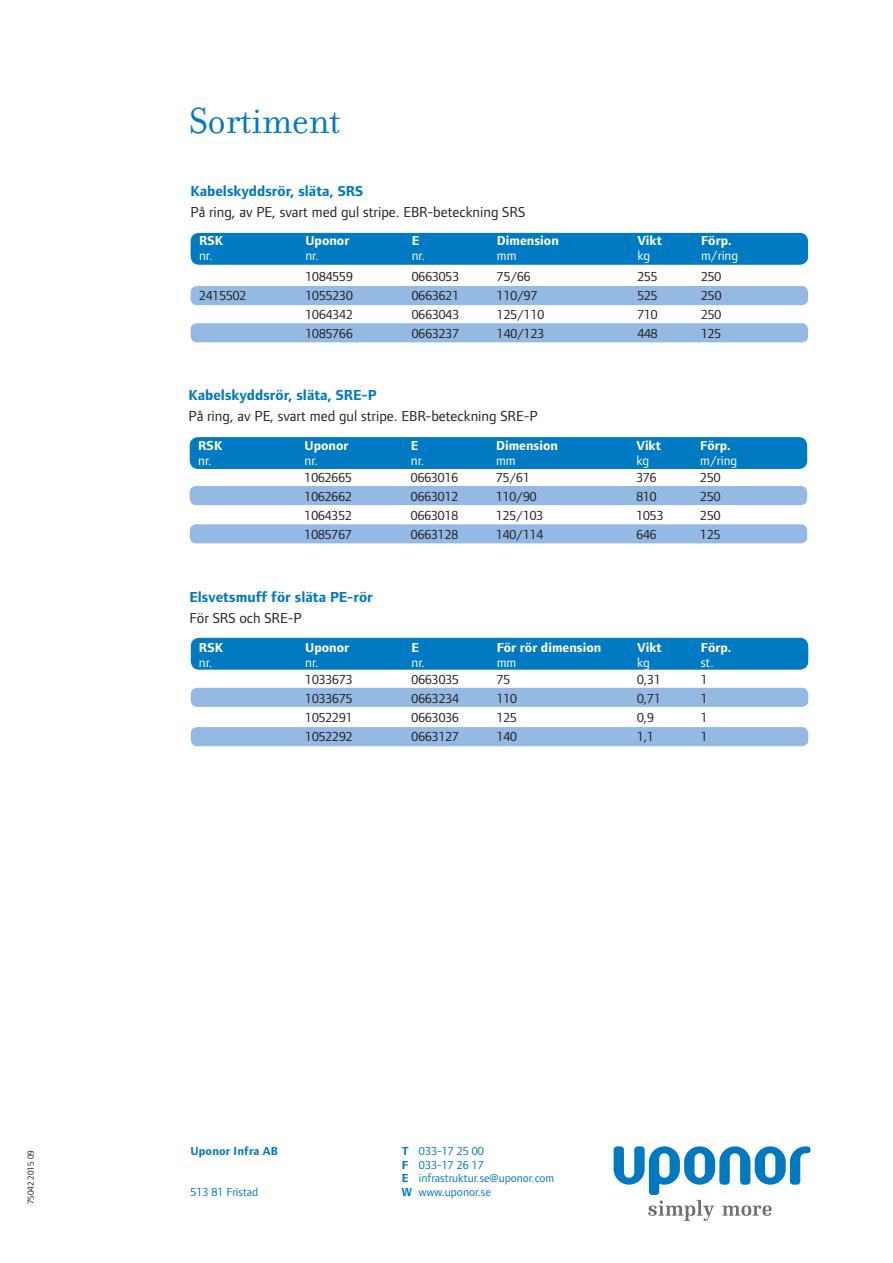
<style>
.page{position:relative;width:893px;height:1263px;background:#fff}
.page>*{position:absolute;margin:0;border:0;box-sizing:border-box;transform-origin:0 0}
.t1{font:39px "Filosofia OT";letter-spacing:-.01em;color:#007ac2}
.t2{font:15px "Foundry Form Sans";color:#231f20}
.t3{font:700 15px "Foundry Form Sans";color:#007ac2}
.t4{font:13.5px "Foundry Form Sans";color:#231f20}
.t5{font:700 13.5px "Foundry Form Sans";color:#fff}
.t6{font:13.5px "Foundry Form Sans";color:#fff}
.t7{font:12px/13.5px "Foundry Form Sans";color:#007ac2}
.t8{font:700 12px "Foundry Form Sans";letter-spacing:.015em;color:#007ac2}
.t9{font:9px "Foundry Form Sans";color:#231f20}
.s1{font-weight:700}
</style>
<div class="page">
<svg style="left:613px;top:1146px;width:197px;height:75px"></svg>
<div style="left:191px;top:286px;width:617px;height:19px;background:#94bae3;border-radius:6px"></div>
<div style="left:191px;top:323px;width:617px;height:19px;background:#94bae3;border-radius:6px"></div>
<div style="left:191px;top:233px;width:617px;height:32px;background:#007ac2;border-radius:9px"></div>
<div style="left:190px;top:486px;width:617px;height:19px;background:#94bae3;border-radius:6px"></div>
<div style="left:190px;top:524px;width:617px;height:19px;background:#94bae3;border-radius:6px"></div>
<div style="left:190px;top:437px;width:617px;height:32px;background:#007ac2;border-radius:9px"></div>
<div style="left:191px;top:688px;width:617px;height:19px;background:#94bae3;border-radius:6px"></div>
<div style="left:191px;top:727px;width:617px;height:19px;background:#94bae3;border-radius:6px"></div>
<div style="left:191px;top:638px;width:617px;height:32px;background:#007ac2;border-radius:9px"></div>
<h1 class="t1" style="left:189px;top:104px;width:153px">Sortiment</h1>
<p class="t3" style="left:190px;top:185px;width:174px">Kabelskyddsrör, släta, SRS</p>
<p class="t2" style="left:190px;top:206px;width:336px">På ring, av PE, svart med gul stripe. EBR-beteckning SRS</p>
<p class="t5" style="left:199px;top:236px;width:26px">RSK</p>
<p class="t6" style="left:199px;top:251px;width:15px">nr.</p>
<p class="t5" style="left:305px;top:236px;width:45px">Uponor</p>
<p class="t6" style="left:305px;top:251px;width:15px">nr.</p>
<p class="t5" style="left:412px;top:236px;width:9px">E</p>
<p class="t6" style="left:412px;top:251px;width:15px">nr.</p>
<p class="t5" style="left:497px;top:236px;width:63px">Dimension</p>
<p class="t6" style="left:497px;top:251px;width:21px">mm</p>
<p class="t5" style="left:637px;top:236px;width:26px">Vikt</p>
<p class="t6" style="left:637px;top:251px;width:14px">kg</p>
<p class="t5" style="left:701px;top:236px;width:32px">Förp.</p>
<p class="t6" style="left:701px;top:251px;width:39px">m/ring</p>
<p class="t4" style="left:305px;top:271px;width:49px">1084559</p>
<p class="t4" style="left:412px;top:271px;width:49px">0663053</p>
<p class="t4" style="left:497px;top:271px;width:35px">75/66</p>
<p class="t4" style="left:637px;top:271px;width:22px">255</p>
<p class="t4" style="left:701px;top:271px;width:22px">250</p>
<p class="t4" style="left:199px;top:290px;width:49px">2415502</p>
<p class="t4" style="left:305px;top:290px;width:49px">1055230</p>
<p class="t4" style="left:412px;top:290px;width:49px">0663621</p>
<p class="t4" style="left:497px;top:290px;width:42px">110/97</p>
<p class="t4" style="left:637px;top:290px;width:22px">525</p>
<p class="t4" style="left:701px;top:290px;width:22px">250</p>
<p class="t4" style="left:305px;top:309px;width:49px">1064342</p>
<p class="t4" style="left:412px;top:309px;width:49px">0663043</p>
<p class="t4" style="left:497px;top:309px;width:49px">125/110</p>
<p class="t4" style="left:637px;top:309px;width:22px">710</p>
<p class="t4" style="left:701px;top:309px;width:22px">250</p>
<p class="t4" style="left:305px;top:329px;width:49px">1085766</p>
<p class="t4" style="left:412px;top:329px;width:49px">0663237</p>
<p class="t4" style="left:497px;top:329px;width:49px">140/123</p>
<p class="t4" style="left:637px;top:329px;width:22px">448</p>
<p class="t4" style="left:701px;top:329px;width:22px">125</p>
<p class="t3" style="left:188px;top:390px;width:189px">Kabelskyddsrör, släta, SRE-P</p>
<p class="t2" style="left:188px;top:411px;width:351px">På ring, av PE, svart med gul stripe. EBR-beteckning SRE-P</p>
<p class="t5" style="left:198px;top:440px;width:26px">RSK</p>
<p class="t6" style="left:198px;top:455px;width:15px">nr.</p>
<p class="t5" style="left:496px;top:440px;width:63px">Dimension</p>
<p class="t6" style="left:496px;top:455px;width:21px">mm</p>
<p class="t5" style="left:304px;top:440px;width:45px">Uponor</p>
<p class="t6" style="left:304px;top:455px;width:15px">nr.</p>
<p class="t5" style="left:411px;top:440px;width:9px">E</p>
<p class="t6" style="left:411px;top:455px;width:15px">nr.</p>
<p class="t5" style="left:636px;top:440px;width:26px">Vikt</p>
<p class="t6" style="left:636px;top:455px;width:14px">kg</p>
<p class="t5" style="left:700px;top:440px;width:32px">Förp.</p>
<p class="t6" style="left:700px;top:455px;width:39px">m/ring</p>
<p class="t4" style="left:304px;top:472px;width:49px">1062665</p>
<p class="t4" style="left:411px;top:472px;width:49px">0663016</p>
<p class="t4" style="left:496px;top:472px;width:35px">75/61</p>
<p class="t4" style="left:636px;top:472px;width:22px">376</p>
<p class="t4" style="left:700px;top:472px;width:22px">250</p>
<p class="t4" style="left:304px;top:491px;width:49px">1062662</p>
<p class="t4" style="left:411px;top:491px;width:49px">0663012</p>
<p class="t4" style="left:496px;top:491px;width:42px">110/90</p>
<p class="t4" style="left:636px;top:491px;width:22px">810</p>
<p class="t4" style="left:700px;top:491px;width:22px">250</p>
<p class="t4" style="left:304px;top:510px;width:49px">1064352</p>
<p class="t4" style="left:411px;top:510px;width:49px">0663018</p>
<p class="t4" style="left:496px;top:510px;width:49px">125/103</p>
<p class="t4" style="left:636px;top:510px;width:28px">1053</p>
<p class="t4" style="left:700px;top:510px;width:22px">250</p>
<p class="t4" style="left:304px;top:529px;width:49px">1085767</p>
<p class="t4" style="left:411px;top:529px;width:49px">0663128</p>
<p class="t4" style="left:496px;top:529px;width:49px">140/114</p>
<p class="t4" style="left:636px;top:529px;width:22px">646</p>
<p class="t4" style="left:700px;top:529px;width:22px">125</p>
<p class="t3" style="left:189px;top:591px;width:185px">Elsvetsmuff för släta PE-rör</p>
<p class="t2" style="left:189px;top:612px;width:114px">För SRS och SRE-P</p>
<p class="t5" style="left:199px;top:642px;width:26px">RSK</p>
<p class="t6" style="left:199px;top:657px;width:15px">nr.</p>
<p class="t5" style="left:305px;top:642px;width:45px">Uponor</p>
<p class="t6" style="left:305px;top:657px;width:15px">nr.</p>
<p class="t5" style="left:411px;top:642px;width:9px">E</p>
<p class="t6" style="left:411px;top:657px;width:15px">nr.</p>
<p class="t5" style="left:496px;top:642px;width:106px">För rör dimension</p>
<p class="t6" style="left:496px;top:657px;width:21px">mm</p>
<p class="t5" style="left:637px;top:642px;width:26px">Vikt</p>
<p class="t6" style="left:637px;top:657px;width:14px">kg</p>
<p class="t5" style="left:701px;top:642px;width:32px">Förp.</p>
<p class="t6" style="left:701px;top:657px;width:14px">st.</p>
<p class="t4" style="left:305px;top:674px;width:49px">1033673</p>
<p class="t4" style="left:411px;top:674px;width:49px">0663035</p>
<p class="t4" style="left:496px;top:674px;width:15px">75</p>
<p class="t4" style="left:637px;top:674px;width:25px">0,31</p>
<p class="t4" style="left:701px;top:674px;width:8px">1</p>
<p class="t4" style="left:305px;top:693px;width:49px">1033675</p>
<p class="t4" style="left:411px;top:693px;width:49px">0663234</p>
<p class="t4" style="left:496px;top:693px;width:22px">110</p>
<p class="t4" style="left:637px;top:693px;width:25px">0,71</p>
<p class="t4" style="left:701px;top:693px;width:8px">1</p>
<p class="t4" style="left:305px;top:712px;width:49px">1052291</p>
<p class="t4" style="left:411px;top:712px;width:49px">0663036</p>
<p class="t4" style="left:496px;top:712px;width:22px">125</p>
<p class="t4" style="left:637px;top:712px;width:18px">0,9</p>
<p class="t4" style="left:701px;top:712px;width:8px">1</p>
<p class="t4" style="left:305px;top:731px;width:49px">1052292</p>
<p class="t4" style="left:411px;top:731px;width:49px">0663127</p>
<p class="t4" style="left:496px;top:731px;width:22px">140</p>
<p class="t4" style="left:637px;top:731px;width:18px">1,1</p>
<p class="t4" style="left:701px;top:731px;width:8px">1</p>
<p class="t9" style="left:27px;top:1204px;width:55px;rotate:-90deg">75042 2015 09</p>
<p class="t8" style="left:190px;top:1147px;width:89px">Uponor Infra AB</p>
<p class="t7" style="left:190px;top:1186px;width:69px">513 81 Fristad</p>
<p class="t7" style="left:402px;top:1146px;width:154px"><span class="s1">T</span> 033-17 25 00<br><span class="s1">F</span> 033-17 26 17<br><span class="s1">E</span> infrastruktur.se@uponor.com<br><span class="s1">W</span> www.uponor.se</p>
</div>
